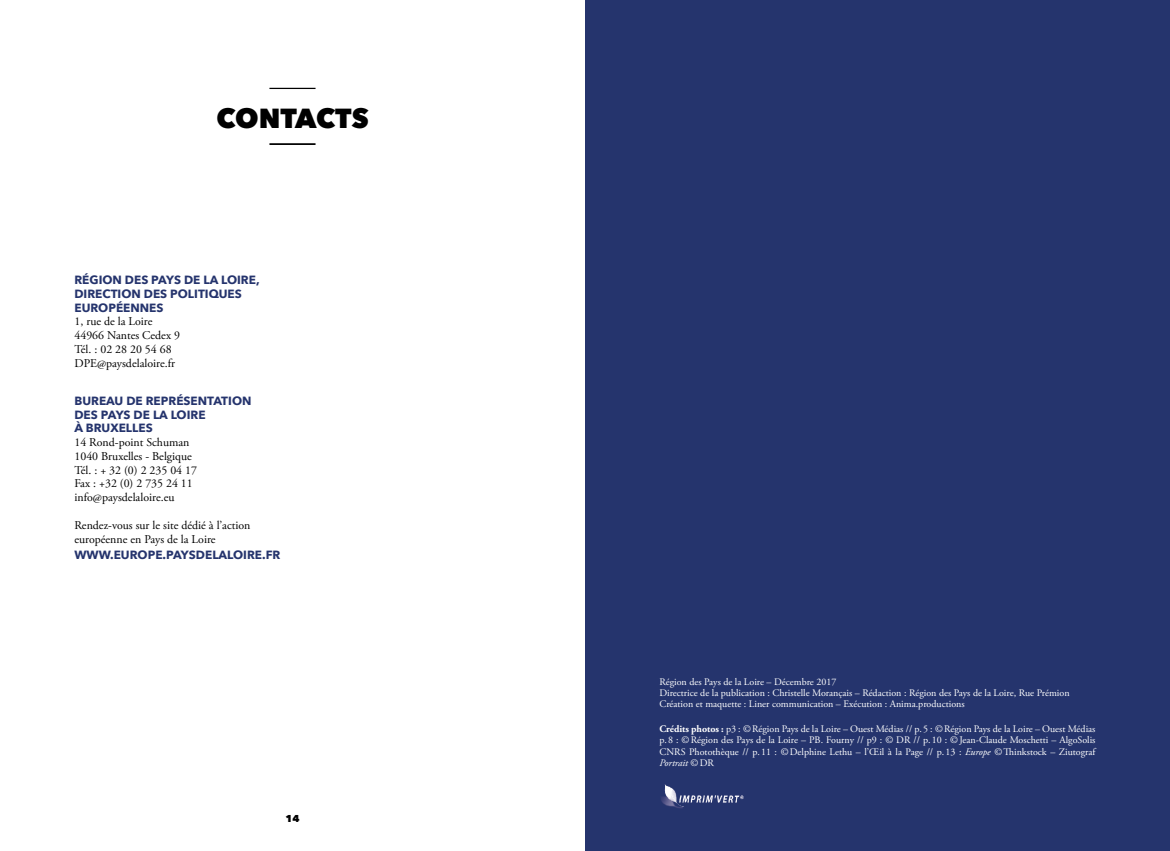
<style>
.page{position:relative;width:1170px;height:851px;background:#fff}
.page>*{position:absolute;margin:0;border:0;box-sizing:border-box;transform-origin:0 0}
.t1{font:800 27.5px "Avenir Next";letter-spacing:-.005em;color:#000}
.t2{font:11.88px/13.8px "Adobe Garamond Pro";color:#000}
.t3{font:700 11.88px/13.8px "Avenir Next";color:#25346d}
.t4{font:10px/11.2px "Adobe Garamond Pro";color:#fff;text-align:justify}
.t5{font:800 10px "Avenir Next";color:#000}
.s1{font-weight:700}
.s2{font-style:italic}
</style>
<div class="page">
<hr style="left:269px;top:88px;width:46px;height:1px;background:#000">
<hr style="left:269px;top:143px;width:46px;height:2px;background:#000">
<div style="left:585px;top:0;width:584px;height:850px;background:#25346d"></div>
<img style="left:661px;top:784px;width:83px;height:24px">
<h1 class="t1" style="left:216px;top:102px;width:154px">CONTACTS</h1>
<p class="t3" style="left:74px;top:273px;width:187px">RÉGION DES PAYS DE LA LOIRE,<br>DIRECTION DES POLITIQUES<br>EUROPÉENNES</p>
<p class="t2" style="left:74px;top:315px;width:107px">1, rue de la Loire<br>44966 Nantes Cedex 9<br>Tél. : 02 28 20 54 68<br>DPE@paysdelaloire.fr</p>
<p class="t3" style="left:74px;top:393px;width:178px">BUREAU DE REPRÉSENTATION<br>DES PAYS DE LA LOIRE<br>À BRUXELLES</p>
<p class="t2" style="left:74px;top:436px;width:124px">14 Rond-point Schuman<br>1040 Bruxelles - Belgique<br>Tél. : + 32 (0) 2 235 04 17<br>Fax : +32 (0) 2 735 24 11 info@paysdelaloire.eu</p>
<p class="t2" style="left:74px;top:518px;width:177px">Rendez-vous sur le site dédié à l’action européenne en Pays de la Loire</p>
<p class="t3" style="left:74px;top:548px;width:207px">WWW.EUROPE.PAYSDELALOIRE.FR</p>
<p class="t5" style="left:285px;top:812px;width:16px">14</p>
<p class="t4" style="left:659px;top:676px;width:411px;text-align:left">Région des Pays de la Loire – Décembre 2017<br>Directrice de la publication : Christelle Morançais – Rédaction : Région des Pays de la Loire, Rue Prémion<br>Création et maquette : Liner communication – Exécution : Anima.productions</p>
<p class="t4" style="left:659px;top:723px;width:437px"><span class="s1">Crédits photos :</span> p3 : ©Région Pays de la Loire – Ouest Médias // p.5 : ©Région Pays de la Loire – Ouest Médias p. 8 : ©Région des Pays de la Loire – PB. Fourny // p9 : © DR // p.10 : ©Jean-Claude Moschetti – AlgoSolis CNRS Photothèque // p.11 : ©Delphine Lethu – l’Œil à la Page // p.13 : <span class="s2">Europe</span> ©Thinkstock – Ziutograf <span class="s2">Portrait</span> ©DR</p>
</div>
